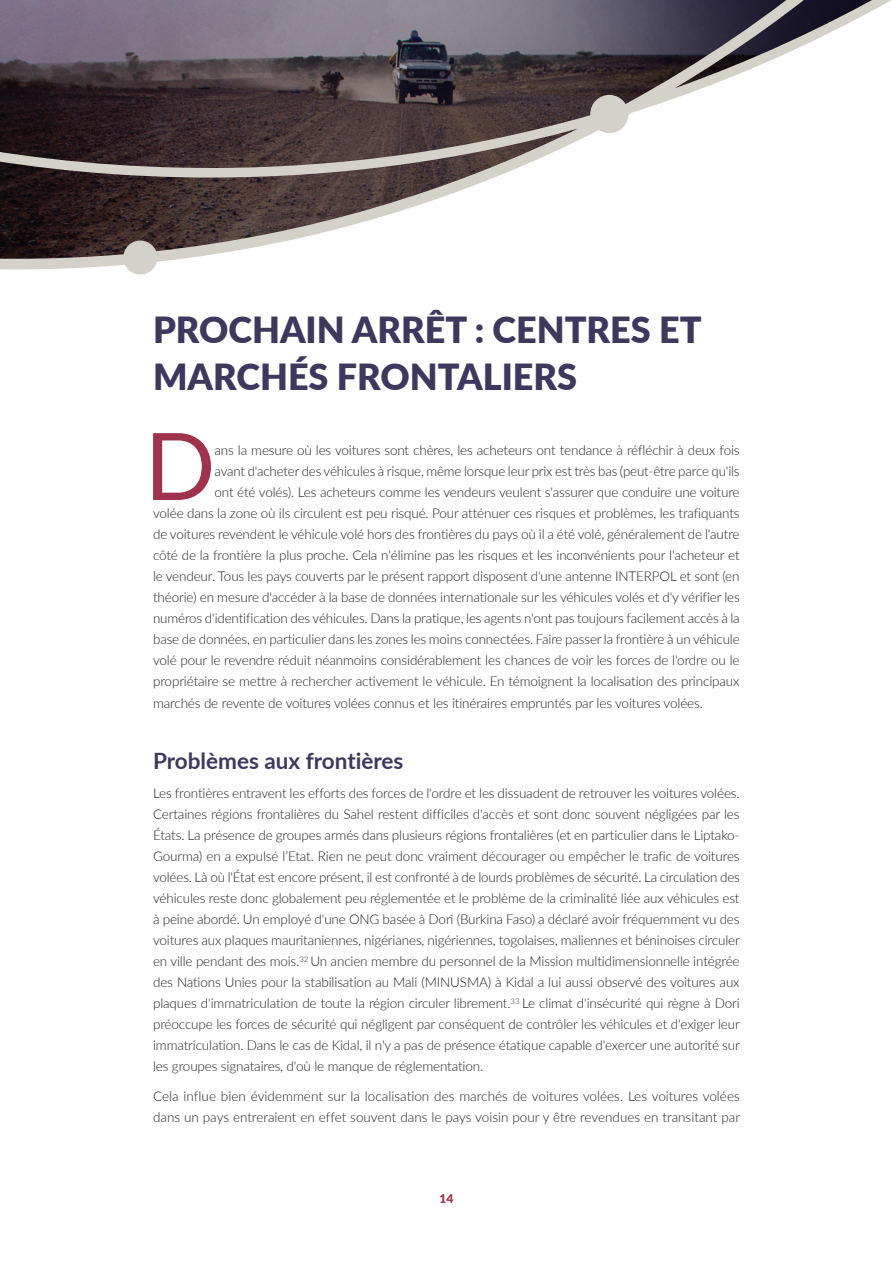
<style>
.page{position:relative;width:893px;height:1263px;background:#fff}
.page>*{position:absolute;margin:0;border:0;box-sizing:border-box;transform-origin:0 0}
.body_dropcap{font:93.3px "Lato";color:#9f324d}
.A-head__chap-head{font:900 36px/46.5px "Lato";color:#3e385d}
.B-Head{font:700 22.5px "Lato";color:#3e385d}
.body_1{font:300 13.5px/21px "Lato";color:#231f20;text-align:justify}
.body_dropcap-2{font:300 13.5px "Lato";letter-spacing:-.01em;color:#231f20}
.t1{font:900 12px "Lato";color:#9f324d}
</style>
<div class="page">
<svg style="left:0;top:0;width:892px;height:275px"></svg>
<p class="A-head__chap-head" style="left:153px;top:305px;width:550px">PROCHAIN ARRÊT : CENTRES ET<br>MARCHÉS FRONTALIERS</p>
<p class="body_dropcap" style="left:145px;top:399px;width:72px">D</p>
<p class="body_dropcap-2" style="left:215px;top:441px;width:527px">ans la mesure où les voitures sont chères, les acheteurs ont tendance à réfléchir à deux fois</p>
<p class="body_dropcap-2" style="left:215px;top:462px;width:527px">avant d'acheter des véhicules à risque, même lorsque leur prix est très bas (peut-être parce qu'ils</p>
<p class="body_dropcap-2" style="left:215px;top:483px;width:527px">ont été volés). Les acheteurs comme les vendeurs veulent s'assurer que conduire une voiture</p>
<p class="body_dropcap-2" style="left:153px;top:504px;width:588px">volée dans la zone où ils circulent est peu risqué. Pour atténuer ces risques et problèmes, les trafiquants</p>
<p class="body_dropcap-2" style="left:153px;top:525px;width:588px">de voitures revendent le véhicule volé hors des frontières du pays où il a été volé, généralement de l'autre</p>
<p class="body_dropcap-2" style="left:153px;top:546px;width:588px">côté de la frontière la plus proche. Cela n'élimine pas les risques et les inconvénients pour l'acheteur et</p>
<p class="body_dropcap-2" style="left:153px;top:567px;width:588px">le vendeur. Tous les pays couverts par le présent rapport disposent d'une antenne INTERPOL et sont (en</p>
<p class="body_dropcap-2" style="left:153px;top:588px;width:588px">théorie) en mesure d'accéder à la base de données internationale sur les véhicules volés et d'y vérifier les</p>
<p class="body_dropcap-2" style="left:153px;top:609px;width:588px">numéros d'identification des véhicules. Dans la pratique, les agents n'ont pas toujours facilement accès à la</p>
<p class="body_dropcap-2" style="left:153px;top:630px;width:588px">base de données, en particulier dans les zones les moins connectées. Faire passer la frontière à un véhicule</p>
<p class="body_dropcap-2" style="left:153px;top:651px;width:588px">volé pour le revendre réduit néanmoins considérablement les chances de voir les forces de l'ordre ou le</p>
<p class="body_dropcap-2" style="left:153px;top:672px;width:588px">propriétaire se mettre à rechercher activement le véhicule. En témoignent la localisation des principaux</p>
<p class="body_dropcap-2" style="left:153px;top:693px;width:551px">marchés de revente de voitures volées connus et les itinéraires empruntés par les voitures volées.</p>
<p class="B-Head" style="left:153px;top:744px;width:252px">Problèmes aux frontières</p>
<p class="body_1" style="left:153px;top:782px;width:588px">Les frontières entravent les efforts des forces de l'ordre et les dissuadent de retrouver les voitures volées.<br>Certaines régions frontalières du Sahel restent difficiles d'accès et sont donc souvent négligées par les États. La présence de groupes armés dans plusieurs régions frontalières (et en particulier dans le Liptako-Gourma) en a expulsé l’Etat. Rien ne peut donc vraiment décourager ou empêcher le trafic de voitures volées. Là où l'État est encore présent, il est confronté à de lourds problèmes de sécurité. La circulation des véhicules reste donc globalement peu réglementée et le problème de la criminalité liée aux véhicules est à peine abordé. Un employé d'une ONG basée à Dori (Burkina Faso) a déclaré avoir fréquemment vu des voitures aux plaques mauritaniennes, nigérianes, nigériennes, togolaises, maliennes et béninoises circuler en ville pendant des mois.<sup>32</sup> Un ancien membre du personnel de la Mission multidimensionnelle intégrée des Nations Unies pour la stabilisation au Mali (MINUSMA) à Kidal a lui aussi observé des voitures aux plaques d'immatriculation de toute la région circuler librement.<sup>33</sup> Le climat d'insécurité qui règne à Dori préoccupe les forces de sécurité qui négligent par conséquent de contrôler les véhicules et d'exiger leur immatriculation. Dans le cas de Kidal, il n'y a pas de présence étatique capable d'exercer une autorité sur les groupes signataires, d'où le manque de réglementation.</p>
<p class="body_1" style="left:153px;top:1085px;width:588px">Cela influe bien évidemment sur la localisation des marchés de voitures volées. Les voitures volées dans un pays entreraient en effet souvent dans le pays voisin pour y être revendues en transitant par</p>
<p class="t1" style="left:439px;top:1189px;width:15px">14</p>
</div>
